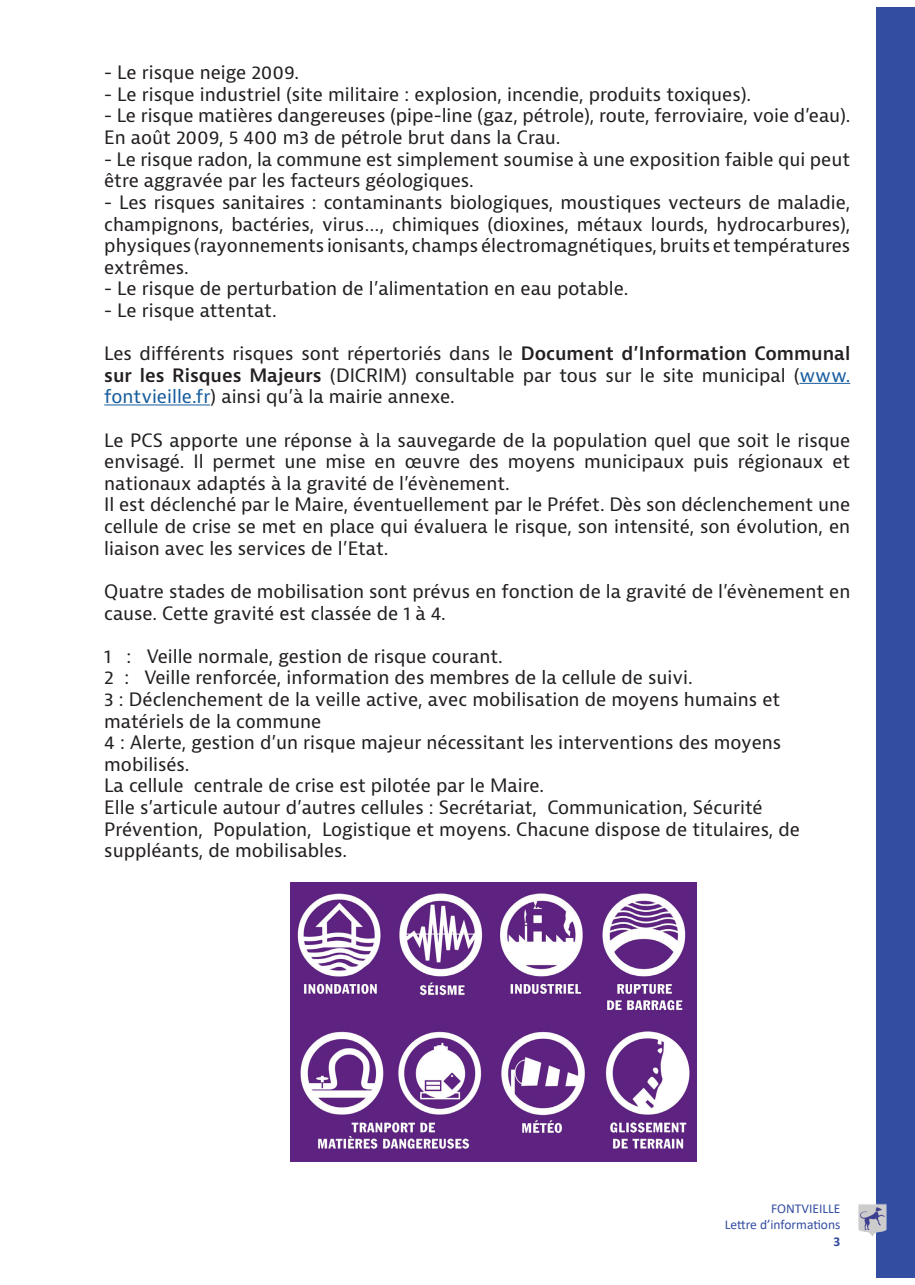
<style>
.page{position:relative;width:915px;height:1285px;background:#fff}
.page>*{position:absolute;margin:0;border:0;box-sizing:border-box;transform-origin:0 0}
.t1{font:18px/21.6px "Bernina Sans";color:#231f20}
.t2{font:13.5px "Calibri";color:#334ea0}
.t3{font:700 13.5px "Calibri";color:#354c9e}
.s1{font-weight:600}
.s2{color:#175d9e}
</style>
<div class="page">
<div style="left:876px;top:7px;width:38px;height:1270px;background:#334ea0"></div>
<hr style="left:799px;top:383px;width:51px;height:1px;background:#175d9e">
<hr style="left:104px;top:404px;width:106px;height:1px;background:#175d9e">
<img style="left:858px;top:1203px;width:29px;height:34px">
<img style="left:291px;top:882px;width:405px;height:279px">
<p class="t1" style="left:104px;top:62px;width:196px">- Le risque neige 2009.</p>
<p class="t1" style="left:104px;top:84px;width:648px">- Le risque industriel (site militaire : explosion, incendie, produits toxiques).</p>
<p class="t1" style="left:104px;top:105px;width:747px">- Le risque matières dangereuses (pipe-line (gaz, pétrole), route, ferroviaire, voie d’eau).<br>En août 2009, 5 400 m3 de pétrole brut dans la Crau.</p>
<p class="t1" style="left:104px;top:149px;width:747px">- Le risque radon, la commune est simplement soumise à une exposition faible qui peut être aggravée par les facteurs géologiques.</p>
<p class="t1" style="left:104px;top:192px;width:747px;text-align:justify">- Les risques sanitaires : contaminants biologiques, moustiques vecteurs de maladie, champignons, bactéries, virus…, chimiques (dioxines, métaux lourds, hydrocarbures), physiques (rayonnements ionisants, champs électromagnétiques, bruits et températures extrêmes.</p>
<p class="t1" style="left:104px;top:278px;width:525px">- Le risque de perturbation de l’alimentation en eau potable.</p>
<p class="t1" style="left:104px;top:300px;width:174px">- Le risque attentat.</p>
<p class="t1" style="left:104px;top:343px;width:747px;text-align:justify">Les différents risques sont répertoriés dans le <span class="s1">Document d’Information Communal sur les Risques Majeurs</span> (DICRIM) consultable par tous sur le site municipal (<span class="s2">www. fontvieille.fr</span>) ainsi qu’à la mairie annexe.</p>
<p class="t1" style="left:104px;top:429px;width:747px;text-align:justify">Le PCS apporte une réponse à la sauvegarde de la population quel que soit le risque envisagé. Il permet une mise en œuvre des moyens municipaux puis régionaux et nationaux adaptés à la gravité de l’évènement.</p>
<p class="t1" style="left:104px;top:494px;width:747px;text-align:justify">Il est déclenché par le Maire, éventuellement par le Préfet. Dès son déclenchement une cellule de crise se met en place qui évaluera le risque, son intensité, son évolution, en liaison avec les services de l’Etat.</p>
<p class="t1" style="left:104px;top:581px;width:747px">Quatre stades de mobilisation sont prévus en fonction de la gravité de l’évènement en cause. Cette gravité est classée de 1 à 4.</p>
<p class="t1" style="left:104px;top:645px;width:400px">1 : Veille normale, gestion de risque courant.</p>
<p class="t1" style="left:104px;top:667px;width:589px">2 : Veille renforcée, information des membres de la cellule de suivi.</p>
<p class="t1" style="left:104px;top:689px;width:677px">3 : Déclenchement de la veille active, avec mobilisation de moyens humains et matériels de la commune</p>
<p class="t1" style="left:104px;top:732px;width:678px">4 : Alerte, gestion d’un risque majeur nécessitant les interventions des moyens mobilisés.</p>
<p class="t1" style="left:104px;top:775px;width:441px">La cellule centrale de crise est pilotée par le Maire.</p>
<p class="t1" style="left:104px;top:797px;width:697px">Elle s’articule autour d’autres cellules : Secrétariat, Communication, Sécurité<br>Prévention, Population, Logistique et moyens. Chacune dispose de titulaires, de suppléants, de mobilisables.</p>
<p class="t2" style="left:770px;top:1198px;width:71px">FONTVIEILLE</p>
<p class="t2" style="left:724px;top:1215px;width:117px">Lettre d’informations</p>
<p class="t3" style="left:833px;top:1231px;width:8px">3</p>
</div>
